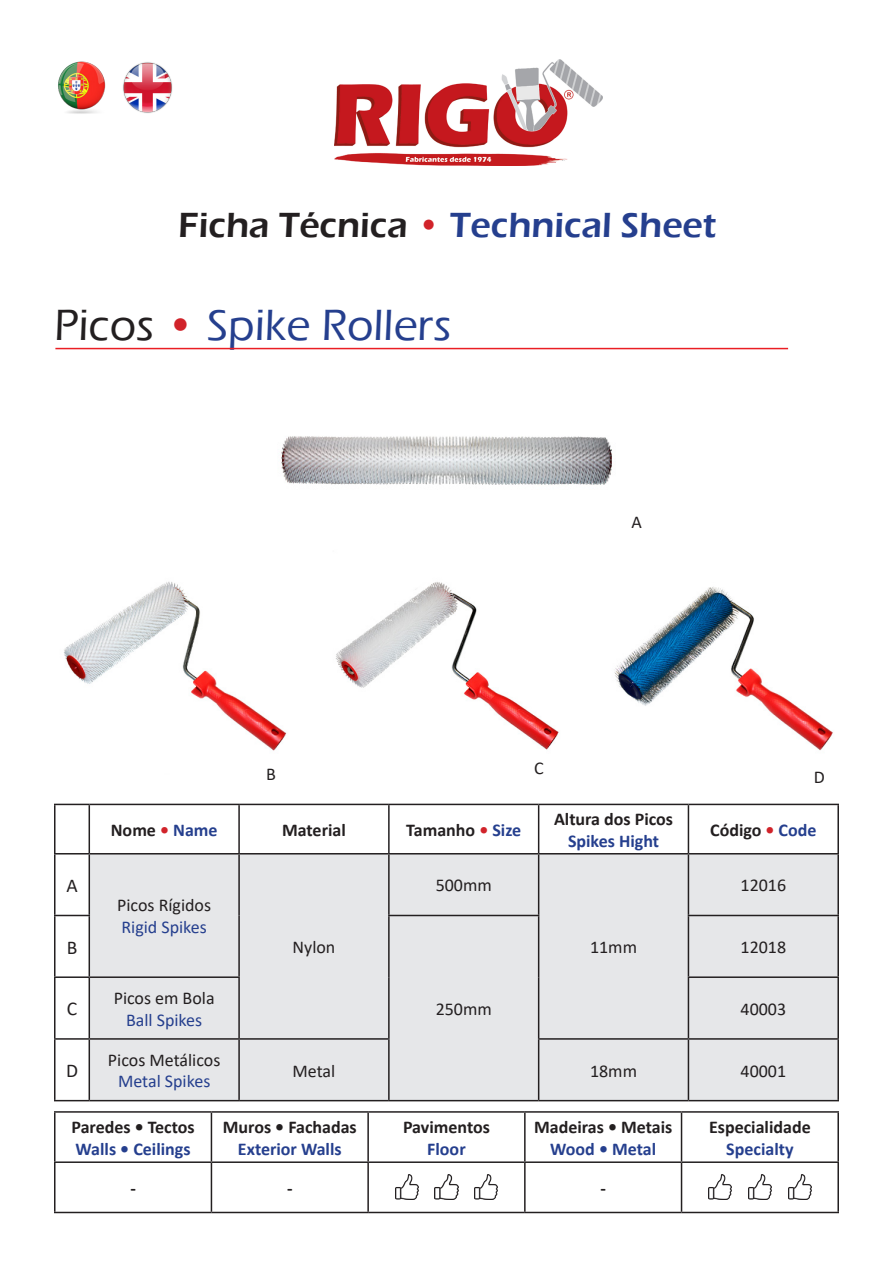
<style>
.page{position:relative;width:893px;height:1263px;background:#fff}
.page>*{position:absolute;margin:0;border:0;box-sizing:border-box;transform-origin:0 0}
.t1{font:500 45px "Eras ITC";color:#253f8e}
.t2{font:600 36px "Eras ITC";color:#253f8e}
.t3{font:19.5px "Calibri";color:#231f20}
.t4{font:700 18px "Calibri";color:#231f20}
.t5{font:18px "Calibri";color:#231f20}
.t6{font:700 18px "Calibri";color:#253f8e}
.t7{font:18px "Calibri";color:#253f8e}
.s1{color:#231f20}
.s2{color:#d1232a}
.s3{color:#253f8e}
</style>
<div class="page">
<svg style="left:56px;top:805px;width:781px;height:295px"></svg>
<div style="left:90px;top:854px;width:747px;height:246px;background:#e6e7e9"></div>
<hr style="left:54px;top:804px;width:35px;height:1px;background:#231f20">
<hr style="left:54px;top:805px;width:2px;height:48px;background:#231f20">
<hr style="left:89px;top:804px;width:150px;height:1px;background:#231f20">
<hr style="left:89px;top:805px;width:1px;height:48px;background:#231f20">
<hr style="left:239px;top:804px;width:150px;height:1px;background:#231f20">
<hr style="left:238px;top:805px;width:2px;height:48px;background:#231f20">
<hr style="left:389px;top:804px;width:150px;height:1px;background:#231f20">
<hr style="left:388px;top:805px;width:2px;height:48px;background:#231f20">
<hr style="left:539px;top:804px;width:149px;height:1px;background:#231f20">
<hr style="left:538px;top:805px;width:1px;height:48px;background:#231f20">
<hr style="left:688px;top:804px;width:151px;height:1px;background:#231f20">
<hr style="left:688px;top:805px;width:1px;height:48px;background:#231f20">
<hr style="left:837px;top:805px;width:2px;height:48px;background:#231f20">
<hr style="left:54px;top:853px;width:35px;height:1px;background:#231f20">
<hr style="left:54px;top:854px;width:2px;height:61px;background:#231f20">
<hr style="left:89px;top:853px;width:150px;height:1px;background:#231f20">
<hr style="left:89px;top:854px;width:1px;height:61px;background:#231f20">
<hr style="left:239px;top:853px;width:150px;height:1px;background:#231f20">
<hr style="left:238px;top:854px;width:2px;height:61px;background:#231f20">
<hr style="left:389px;top:853px;width:150px;height:1px;background:#231f20">
<hr style="left:388px;top:854px;width:2px;height:61px;background:#231f20">
<hr style="left:539px;top:853px;width:149px;height:1px;background:#231f20">
<hr style="left:538px;top:854px;width:1px;height:61px;background:#231f20">
<hr style="left:688px;top:853px;width:151px;height:1px;background:#231f20">
<hr style="left:688px;top:854px;width:1px;height:61px;background:#231f20">
<hr style="left:837px;top:854px;width:2px;height:61px;background:#231f20">
<hr style="left:54px;top:915px;width:36px;height:1px;background:#231f20">
<hr style="left:54px;top:916px;width:2px;height:60px;background:#231f20">
<hr style="left:89px;top:916px;width:1px;height:60px;background:#231f20">
<hr style="left:238px;top:915px;width:2px;height:61px;background:#231f20">
<hr style="left:388px;top:915px;width:151px;height:1px;background:#231f20">
<hr style="left:388px;top:916px;width:2px;height:61px;background:#231f20">
<hr style="left:538px;top:916px;width:1px;height:61px;background:#231f20">
<hr style="left:688px;top:915px;width:151px;height:1px;background:#231f20">
<hr style="left:688px;top:916px;width:1px;height:60px;background:#231f20">
<hr style="left:837px;top:916px;width:2px;height:60px;background:#231f20">
<hr style="left:54px;top:976px;width:35px;height:2px;background:#231f20">
<hr style="left:54px;top:978px;width:2px;height:60px;background:#231f20">
<hr style="left:89px;top:976px;width:151px;height:2px;background:#231f20">
<hr style="left:89px;top:978px;width:1px;height:60px;background:#231f20">
<hr style="left:238px;top:978px;width:2px;height:60px;background:#231f20">
<hr style="left:388px;top:977px;width:2px;height:61px;background:#231f20">
<hr style="left:538px;top:977px;width:1px;height:61px;background:#231f20">
<hr style="left:688px;top:976px;width:151px;height:2px;background:#231f20">
<hr style="left:688px;top:978px;width:1px;height:60px;background:#231f20">
<hr style="left:837px;top:978px;width:2px;height:60px;background:#231f20">
<hr style="left:54px;top:1038px;width:35px;height:2px;background:#231f20">
<hr style="left:54px;top:1040px;width:2px;height:60px;background:#231f20">
<hr style="left:89px;top:1038px;width:150px;height:2px;background:#231f20">
<hr style="left:89px;top:1040px;width:1px;height:60px;background:#231f20">
<hr style="left:239px;top:1038px;width:151px;height:2px;background:#231f20">
<hr style="left:238px;top:1040px;width:2px;height:60px;background:#231f20">
<hr style="left:388px;top:1040px;width:2px;height:60px;background:#231f20">
<hr style="left:538px;top:1038px;width:150px;height:2px;background:#231f20">
<hr style="left:538px;top:1040px;width:1px;height:60px;background:#231f20">
<hr style="left:688px;top:1038px;width:151px;height:2px;background:#231f20">
<hr style="left:688px;top:1040px;width:1px;height:60px;background:#231f20">
<hr style="left:837px;top:1040px;width:2px;height:60px;background:#231f20">
<hr style="left:54px;top:1100px;width:35px;height:1px;background:#231f20">
<hr style="left:89px;top:1100px;width:150px;height:1px;background:#231f20">
<hr style="left:239px;top:1100px;width:150px;height:1px;background:#231f20">
<hr style="left:389px;top:1100px;width:150px;height:1px;background:#231f20">
<hr style="left:539px;top:1100px;width:149px;height:1px;background:#231f20">
<hr style="left:688px;top:1100px;width:151px;height:1px;background:#231f20">
<img style="left:281px;top:436px;width:331px;height:49px">
<img style="left:64px;top:581px;width:223px;height:170px">
<img style="left:614px;top:587px;width:219px;height:164px">
<img style="left:336px;top:582px;width:223px;height:168px">
<hr style="left:54px;top:1111px;width:157px;height:2px;background:#231f20">
<hr style="left:54px;top:1113px;width:2px;height:48px;background:#231f20">
<hr style="left:211px;top:1111px;width:157px;height:2px;background:#231f20">
<hr style="left:211px;top:1113px;width:1px;height:48px;background:#231f20">
<hr style="left:368px;top:1111px;width:157px;height:2px;background:#231f20">
<hr style="left:367px;top:1113px;width:2px;height:48px;background:#231f20">
<hr style="left:525px;top:1111px;width:156px;height:2px;background:#231f20">
<hr style="left:524px;top:1113px;width:2px;height:48px;background:#231f20">
<hr style="left:681px;top:1111px;width:158px;height:2px;background:#231f20">
<hr style="left:681px;top:1113px;width:1px;height:48px;background:#231f20">
<hr style="left:837px;top:1113px;width:2px;height:48px;background:#231f20">
<hr style="left:54px;top:1161px;width:157px;height:2px;background:#231f20">
<hr style="left:54px;top:1163px;width:2px;height:49px;background:#231f20">
<hr style="left:211px;top:1161px;width:157px;height:2px;background:#231f20">
<hr style="left:211px;top:1163px;width:1px;height:49px;background:#231f20">
<hr style="left:368px;top:1161px;width:157px;height:2px;background:#231f20">
<hr style="left:367px;top:1163px;width:2px;height:49px;background:#231f20">
<hr style="left:525px;top:1161px;width:156px;height:2px;background:#231f20">
<hr style="left:524px;top:1163px;width:2px;height:49px;background:#231f20">
<hr style="left:681px;top:1161px;width:158px;height:2px;background:#231f20">
<hr style="left:681px;top:1163px;width:1px;height:49px;background:#231f20">
<hr style="left:837px;top:1163px;width:2px;height:49px;background:#231f20">
<hr style="left:54px;top:1212px;width:157px;height:1px;background:#231f20">
<hr style="left:211px;top:1212px;width:157px;height:1px;background:#231f20">
<hr style="left:368px;top:1212px;width:157px;height:1px;background:#231f20">
<hr style="left:525px;top:1212px;width:156px;height:1px;background:#231f20">
<hr style="left:681px;top:1212px;width:158px;height:1px;background:#231f20">
<img style="left:334px;top:59px;width:268px;height:106px">
<hr style="left:55px;top:348px;width:733px;height:1px;background:#ea1e24">
<img style="left:58px;top:61px;width:48px;height:53px">
<img style="left:123px;top:62px;width:50px;height:51px">
<img style="left:748px;top:1174px;width:23px;height:25px">
<img style="left:435px;top:1174px;width:23px;height:25px">
<img style="left:708px;top:1174px;width:23px;height:25px">
<img style="left:395px;top:1174px;width:23px;height:25px">
<img style="left:788px;top:1174px;width:23px;height:25px">
<img style="left:475px;top:1174px;width:23px;height:25px">
<p class="t2" style="left:178px;top:205px;width:539px"><span class="s1">Ficha Técnica</span> <span class="s2">•</span> Technical Sheet</p>
<p class="t1" style="left:54px;top:300px;width:399px"><span class="s1">Picos</span> <span class="s2">•</span> Spike Rollers</p>
<p class="t5" style="left:631px;top:510px;width:12px">A</p>
<p class="t5" style="left:534px;top:756px;width:11px">C</p>
<p class="t5" style="left:266px;top:762px;width:11px">B</p>
<p class="t5" style="left:814px;top:764px;width:13px">D</p>
<p class="t4" style="left:111px;top:817px;width:108px">Nome <span class="s2">•</span> <span class="s3">Name</span></p>
<p class="t4" style="left:282px;top:817px;width:65px">Material</p>
<p class="t4" style="left:406px;top:817px;width:116px">Tamanho <span class="s2">•</span> <span class="s3">Size</span></p>
<p class="t4" style="left:554px;top:806px;width:121px">Altura dos Picos</p>
<p class="t6" style="left:568px;top:828px;width:93px">Spikes Hight</p>
<p class="t4" style="left:710px;top:817px;width:108px">Código <span class="s2">•</span> <span class="s3">Code</span></p>
<p class="t3" style="left:66px;top:872px;width:13px">A</p>
<p class="t5" style="left:436px;top:873px;width:58px">500mm</p>
<p class="t5" style="left:740px;top:873px;width:47px">12016</p>
<p class="t5" style="left:117px;top:893px;width:95px">Picos Rígidos</p>
<p class="t7" style="left:121px;top:914px;width:87px">Rigid Spikes</p>
<p class="t3" style="left:67px;top:934px;width:12px">B</p>
<p class="t5" style="left:293px;top:935px;width:44px">Nylon</p>
<p class="t5" style="left:590px;top:935px;width:49px">11mm</p>
<p class="t5" style="left:740px;top:935px;width:47px">12018</p>
<p class="t3" style="left:67px;top:995px;width:12px">C</p>
<p class="t5" style="left:114px;top:985px;width:102px">Picos em Bola</p>
<p class="t7" style="left:126px;top:1007px;width:78px">Ball Spikes</p>
<p class="t5" style="left:436px;top:996px;width:58px">250mm</p>
<p class="t5" style="left:740px;top:996px;width:47px">40003</p>
<p class="t3" style="left:66px;top:1057px;width:13px">D</p>
<p class="t5" style="left:108px;top:1047px;width:114px">Picos Metálicos</p>
<p class="t7" style="left:118px;top:1069px;width:94px">Metal Spikes</p>
<p class="t5" style="left:293px;top:1058px;width:44px">Metal</p>
<p class="t5" style="left:590px;top:1058px;width:49px">18mm</p>
<p class="t5" style="left:740px;top:1058px;width:47px">40001</p>
<p class="t4" style="left:71px;top:1114px;width:125px">Paredes • Tectos</p>
<p class="t6" style="left:76px;top:1136px;width:116px">Walls • Ceilings</p>
<p class="t4" style="left:223px;top:1114px;width:136px">Muros • Fachadas</p>
<p class="t6" style="left:238px;top:1136px;width:105px">Exterior Walls</p>
<p class="t4" style="left:403px;top:1114px;width:88px">Pavimentos</p>
<p class="t6" style="left:427px;top:1136px;width:40px">Floor</p>
<p class="t4" style="left:534px;top:1114px;width:140px">Madeiras • Metais</p>
<p class="t6" style="left:550px;top:1136px;width:107px">Wood • Metal</p>
<p class="t4" style="left:709px;top:1114px;width:103px">Especialidade</p>
<p class="t6" style="left:726px;top:1136px;width:69px">Specialty</p>
<p class="t4" style="left:130px;top:1175px;width:7px">-</p>
<p class="t4" style="left:287px;top:1175px;width:7px">-</p>
<p class="t4" style="left:600px;top:1175px;width:7px">-</p>
</div>
